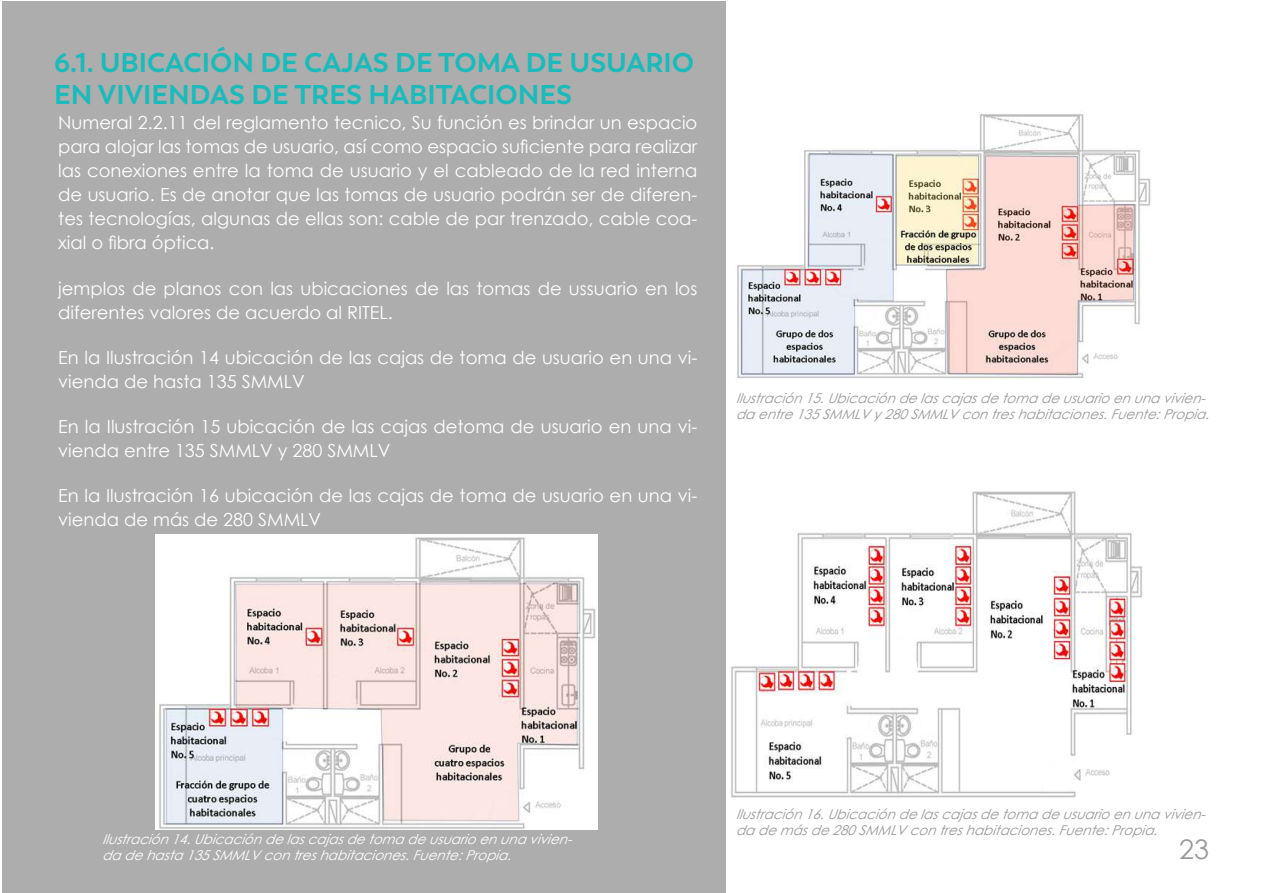
<style>
.page{position:relative;width:1263px;height:893px;background:#fff}
.page>*{position:absolute;margin:0;border:0;box-sizing:border-box;transform-origin:0 0}
.t1{font:700 27px/32.4px "Boston";color:#1abbba}
.t2{font:27px "Century Gothic";color:#9a9a9a}
.t3{font:18px/24px "Century Gothic";color:#fff}
.t4{font:italic 13.5px/16.2px "Century Gothic";color:#9a9a9a}
.t5{font:italic 13.5px/16.2px "Century Gothic";color:#fff}
</style>
<div class="page">
<img style="left:731px;top:491px;width:411px;height:306px">
<img style="left:737px;top:114px;width:414px;height:265px">
<div style="left:2px;top:1px;width:723px;height:891px;background:#adadad"></div>
<img style="left:155px;top:535px;width:442px;height:295px">
<h1 class="t1" style="left:54px;top:46px;width:642px">6.1. UBICACIÓN DE CAJAS DE TOMA DE USUARIO<br>EN VIVIENDAS DE TRES HABITACIONES</h1>
<p class="t3" style="left:58px;top:111px;width:641px;text-align:justify">Numeral 2.2.11 del reglamento tecnico, Su función es brindar un espacio para alojar las tomas de usuario, así como espacio suficiente para realizar las conexiones entre la toma de usuario y el cableado de la red interna de usuario. Es de anotar que las tomas de usuario podrán ser de diferen&shy;tes tecnologías, algunas de ellas son: cable de par trenzado, cable coa&shy;xial o fibra óptica.</p>
<p class="t3" style="left:58px;top:276px;width:641px">jemplos de planos con las ubicaciones de las tomas de ussuario en los diferentes valores de acuerdo al RITEL.</p>
<p class="t3" style="left:58px;top:345px;width:641px">En la Ilustración 14 ubicación de las cajas de toma de usuario en una vi&shy;vienda de hasta 135 SMMLV</p>
<p class="t3" style="left:58px;top:414px;width:641px">En la Ilustración 15 ubicación de las cajas detoma de usuario en una vi&shy;vienda entre 135 SMMLV y 280 SMMLV</p>
<p class="t3" style="left:58px;top:484px;width:641px">En la Ilustración 16 ubicación de las cajas de toma de usuario en una vi&shy;vienda de más de 280 SMMLV</p>
<p class="t4" style="left:736px;top:390px;width:481px">Ilustración15.Ubicacióndelascajasdetomadeusuarioenunavivien&shy;daentre135SMMLVy280SMMLVcontreshabitaciones.Fuente:Propia.</p>
<p class="t5" style="left:102px;top:831px;width:477px">Ilustración14.Ubicacióndelascajasdetomadeusuarioenunavivien&shy;dadehasta135SMMLVcontreshabitaciones.Fuente:Propia.</p>
<p class="t4" style="left:736px;top:806px;width:477px">Ilustración16.Ubicacióndelascajasdetomadeusuarioenunavivien&shy;dademásde280SMMLVcontreshabitaciones.Fuente:Propia.</p>
<h1 class="t2" style="left:1179px;top:831px;width:31px">23</h1>
</div>
